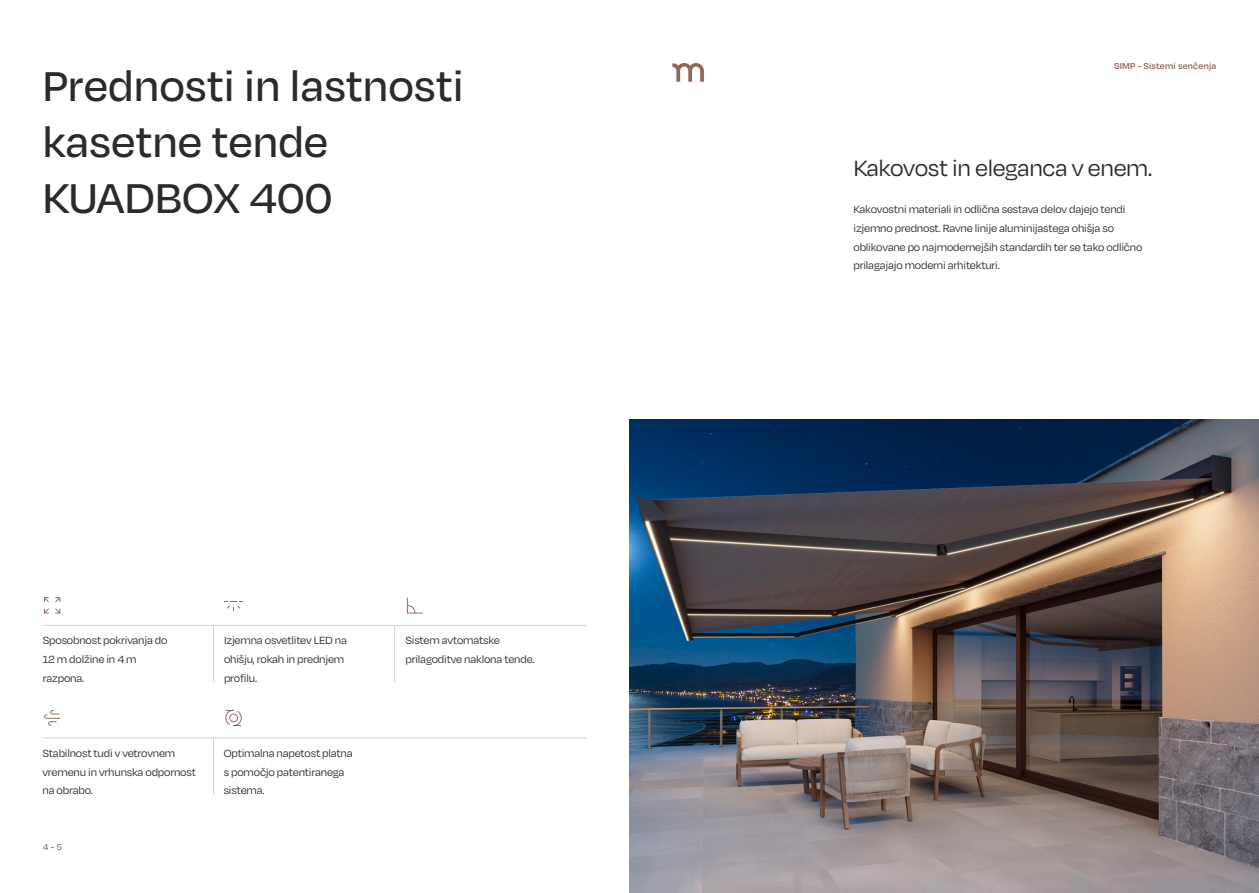
<style>
.page{position:relative;width:1259px;height:893px;background:#fff}
.page>*{position:absolute;margin:0;border:0;box-sizing:border-box;transform-origin:0 0}
._30_6_34_Header_Style_A{font:500 48px/56.2px "Degular";color:#292c2f}
._22_95_25_5_Header_Style_B{font:25.5px "Degular";letter-spacing:-.015em;color:#292c2f}
._22_95_25_5_Header_Style_B-2{font:12px/18.8px "Degular";letter-spacing:-.015em;color:#292c2f}
._7_65_8_5_Header_Style_D{font:600 9.75px "Degular";letter-spacing:.02em;color:#946858}
._7_65_8_5_Header_Style_D-2{font:500 9.75px "Degular";color:#946858}
</style>
<div class="page">
<svg style="left:672px;top:63px;width:32px;height:19px"></svg>
<hr style="left:43px;top:625px;width:544px;height:1px;background:#d1d2d4">
<hr style="left:43px;top:738px;width:544px;height:1px;background:#d1d2d4">
<hr style="left:213px;top:625px;width:1px;height:57px;background:#d1d2d4">
<hr style="left:213px;top:738px;width:1px;height:56px;background:#d1d2d4">
<hr style="left:394px;top:625px;width:1px;height:57px;background:#d1d2d4">
<svg style="left:55px;top:597px;width:5px;height:5px"></svg>
<svg style="left:55px;top:608px;width:5px;height:5px"></svg>
<svg style="left:44px;top:608px;width:5px;height:5px"></svg>
<svg style="left:44px;top:597px;width:5px;height:5px"></svg>
<svg style="left:406px;top:597px;width:17px;height:17px"></svg>
<svg style="left:407px;top:598px;width:16px;height:15px"></svg>
<svg style="left:224px;top:601px;width:19px;height:10px"></svg>
<svg style="left:225px;top:710px;width:17px;height:16px"></svg>
<svg style="left:44px;top:710px;width:16px;height:16px"></svg>
<img style="left:629px;top:420px;width:630px;height:473px">
<p class="_30_6_34_Header_Style_A" style="left:43px;top:55px;width:423px">Prednosti in lastnosti kasetne tende<br>KUADBOX 400</p>
<p class="_22_95_25_5_Header_Style_B-2" style="left:43px;top:631px;width:126px">Sposobnost pokrivanja do<br>12 m dolžine in 4 m razpona.</p>
<p class="_22_95_25_5_Header_Style_B-2" style="left:224px;top:631px;width:124px">Izjemna osvetlitev LED na ohišju, rokah in prednjem profilu.</p>
<p class="_22_95_25_5_Header_Style_B-2" style="left:405px;top:631px;width:96px">Sistem avtomatske</p>
<p class="_22_95_25_5_Header_Style_B-2" style="left:405px;top:649px;width:131px">prilagoditve naklona tende.</p>
<p class="_22_95_25_5_Header_Style_B-2" style="left:43px;top:743px;width:155px">Stabilnost tudi v vetrovnem vremenu in vrhunska odpornost na obrabo.</p>
<p class="_22_95_25_5_Header_Style_B-2" style="left:224px;top:743px;width:130px">Optimalna napetost platna s pomočjo patentiranega sistema.</p>
<p class="_7_65_8_5_Header_Style_D-2" style="left:43px;top:841px;width:21px">4 - 5</p>
<p class="_7_65_8_5_Header_Style_D" style="left:1114px;top:60px;width:104px">SIMP - Sistemi senčenja</p>
<p class="_22_95_25_5_Header_Style_B" style="left:853px;top:152px;width:300px">Kakovost in eleganca v enem.</p>
<p class="_22_95_25_5_Header_Style_B-2" style="left:853px;top:199px;width:290px">Kakovostni materiali in odlična sestava delov dajejo tendi izjemno prednost. Ravne linije aluminijastega ohišja so oblikovane po najmodernejših standardih ter se tako odlično prilagajajo moderni arhitekturi.</p>
</div>
